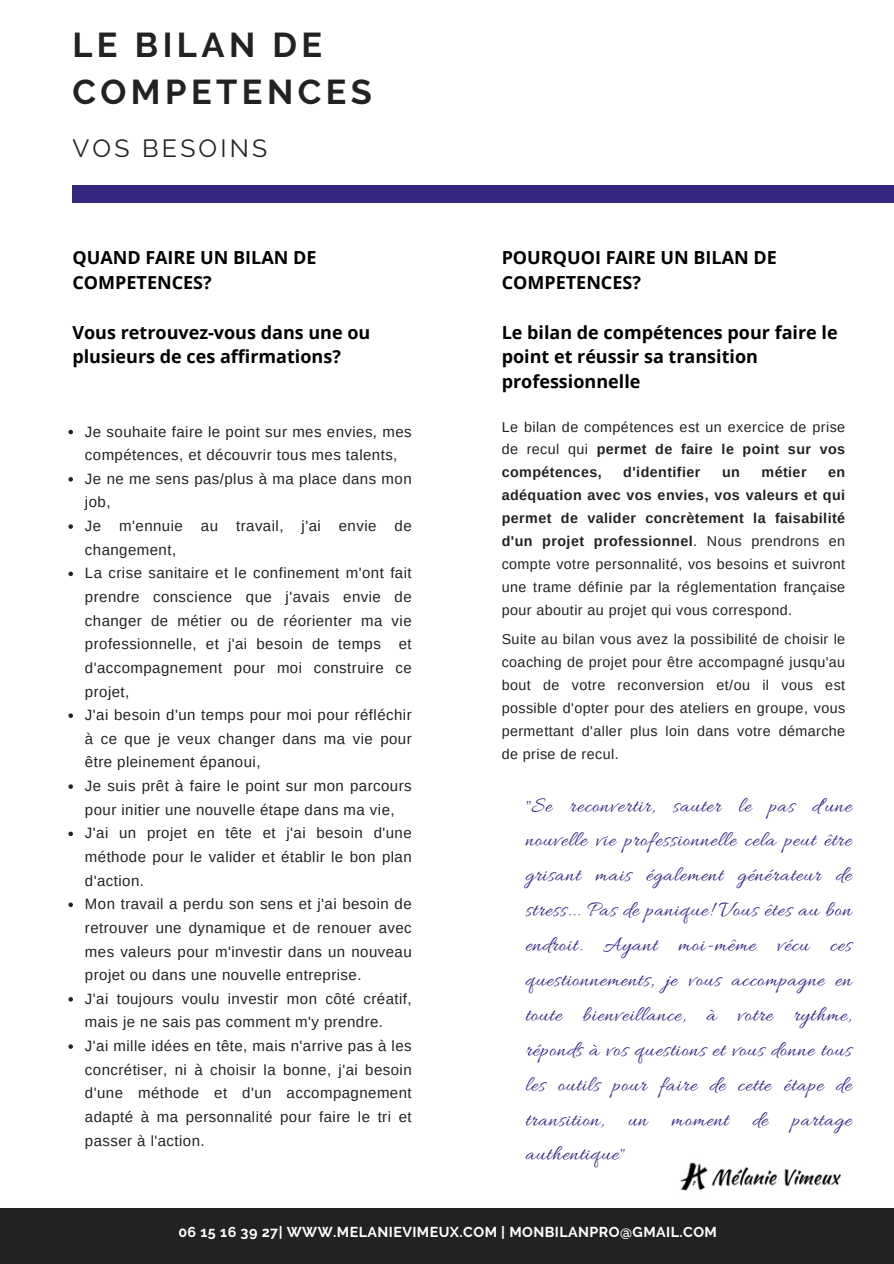
<style>
.page{position:relative;width:894px;height:1264px;background:#fff}
.page>*{position:absolute;margin:0;border:0;box-sizing:border-box;transform-origin:0 0}
.t1{font:700 34.35px/47.2px "Raleway";letter-spacing:.13em;color:#222}
.t2{font:24.75px "Raleway";letter-spacing:.13em;color:#222}
.t3{font:21.75px/34.8px "Allura";letter-spacing:.03em;color:#362680;text-align:justify}
.t4{font:700 18px/24.8px "Open Sans";color:#000}
.t5{font:15px/23.7px "Arimo";letter-spacing:.03em;color:#222}
.t6{font:14.25px/23px "Arimo";letter-spacing:.03em;color:#222;text-align:justify}
.t7{font:700 14.25px "Raleway";letter-spacing:.03em;color:#fff}
.t8{font:700 14.25px "Arimo";letter-spacing:.03em;color:#222}
.s1{font-weight:700}
</style>
<div class="page">
<svg style="left:68px;top:430px;width:5px;height:4px"></svg>
<svg style="left:68px;top:477px;width:5px;height:4px"></svg>
<svg style="left:68px;top:524px;width:5px;height:5px"></svg>
<svg style="left:68px;top:571px;width:5px;height:5px"></svg>
<svg style="left:68px;top:713px;width:5px;height:5px"></svg>
<svg style="left:68px;top:784px;width:5px;height:4px"></svg>
<svg style="left:68px;top:831px;width:5px;height:5px"></svg>
<svg style="left:68px;top:902px;width:5px;height:5px"></svg>
<svg style="left:68px;top:997px;width:5px;height:4px"></svg>
<svg style="left:68px;top:1044px;width:5px;height:4px"></svg>
<div style="left:72px;top:185px;width:821px;height:17px;background:#362680"></div>
<div style="left:0;top:1208px;width:893px;height:55px;background:#222"></div>
<img style="left:680px;top:1162px;width:161px;height:29px">
<p class="t1" style="left:72px;top:21px;width:301px">LE BILAN DE<br>COMPETENCES</p>
<h3 class="t2" style="left:72px;top:134px;width:196px">VOS BESOINS</h3>
<h4 class="t4" style="left:72px;top:245px;width:245px">QUAND FAIRE UN BILAN DE<br>COMPETENCES?</h4>
<h5 class="t4" style="left:72px;top:319px;width:299px">Vous retrouvez-vous dans une ou plusieurs de ces affirmations?</h5>
<h1 class="t5" style="left:85px;top:419px;width:328px">Je souhaite faire le point sur mes envies, mes compétences, et découvrir tous mes talents,</h1>
<h2 class="t5" style="left:85px;top:467px;width:328px">Je ne me sens pas/plus à ma place dans mon job,</h2>
<p class="t5" style="left:85px;top:514px;width:328px">Je m'ennuie au travail, j'ai envie de changement,</p>
<h4 class="t5" style="left:85px;top:561px;width:328px;text-align:justify">La crise sanitaire et le confinement m'ont fait prendre conscience que j'avais envie de changer de métier ou de réorienter ma vie professionnelle, et j'ai besoin de temps et d'accompagnement pour moi construire ce projet,</h4>
<h5 class="t5" style="left:85px;top:703px;width:328px;text-align:justify">J'ai besoin d'un temps pour moi pour réfléchir à ce que je veux changer dans ma vie pour être pleinement épanoui,</h5>
<p class="t5" style="left:85px;top:774px;width:328px">Je suis prêt à faire le point sur mon parcours pour initier une nouvelle étape dans ma vie,</p>
<p class="t5" style="left:85px;top:821px;width:328px;text-align:justify">J'ai un projet en tête et j'ai besoin d'une méthode pour le valider et établir le bon plan d'action.</p>
<p class="t5" style="left:85px;top:892px;width:328px;text-align:justify">Mon travail a perdu son sens et j'ai besoin de retrouver une dynamique et de renouer avec mes valeurs pour m'investir dans un nouveau projet ou dans une nouvelle entreprise.</p>
<p class="t5" style="left:85px;top:986px;width:328px">J'ai toujours voulu investir mon côté créatif, mais je ne sais pas comment m'y prendre.</p>
<p class="t5" style="left:85px;top:1034px;width:328px;text-align:justify">J'ai mille idées en tête, mais n'arrive pas à les concrétiser, ni à choisir la bonne, j'ai besoin d'une méthode et d'un accompagnement adapté à ma personnalité pour faire le tri et passer à l'action.</p>
<p class="t4" style="left:501px;top:245px;width:276px">POURQUOI FAIRE UN BILAN DE<br>COMPETENCES?</p>
<p class="t4" style="left:501px;top:319px;width:337px">Le bilan de compétences pour faire le point et réussir sa transition professionnelle</p>
<p class="t6" style="left:501px;top:415px;width:345px">Le bilan de compétences est un exercice de prise de recul qui <span class="s1">permet de faire le point sur vos compétences,</span></p>
<p class="t8" style="left:623px;top:464px;width:79px">d'identifier</p>
<p class="t8" style="left:721px;top:464px;width:19px">un</p>
<p class="t8" style="left:761px;top:464px;width:47px">métier</p>
<p class="t6" style="left:501px;top:461px;width:345px;text-indent:326px"><span class="s1">en adéquation avec vos envies, vos valeurs et qui permet de valider concrètement la faisabilité d'un projet professionnel</span>. Nous prendrons en compte votre personnalité, vos besoins et suivront une trame définie par la réglementation française pour aboutir au projet qui vous correspond.</p>
<p class="t6" style="left:501px;top:628px;width:345px">Suite au bilan vous avez la possibilité de choisir le coaching de projet pour être accompagné jusqu'au bout de votre reconversion et/ou il vous est possible d'opter pour des ateliers en groupe, vous permettant d'aller plus loin dans votre démarche de prise de recul.</p>
<p class="t3" style="left:525px;top:789px;width:328px">"Se reconvertir, sauter le pas d'une nouvelle vie professionnelle cela peut être grisant mais également générateur de stress... Pas de panique! Vous êtes au bon endroit. Ayant moi-même vécu ces questionnements, je vous accompagne en toute bienveillance, à votre rythme, réponds à vos questions et vous donne tous les outils pour faire de cette étape de transition, un moment de partage authentique"</p>
<p class="t7" style="left:178px;top:1223px;width:540px">06 15 16 39 27| WWW.MELANIEVIMEUX.COM | MONBILANPRO@GMAIL.COM</p>
</div>
